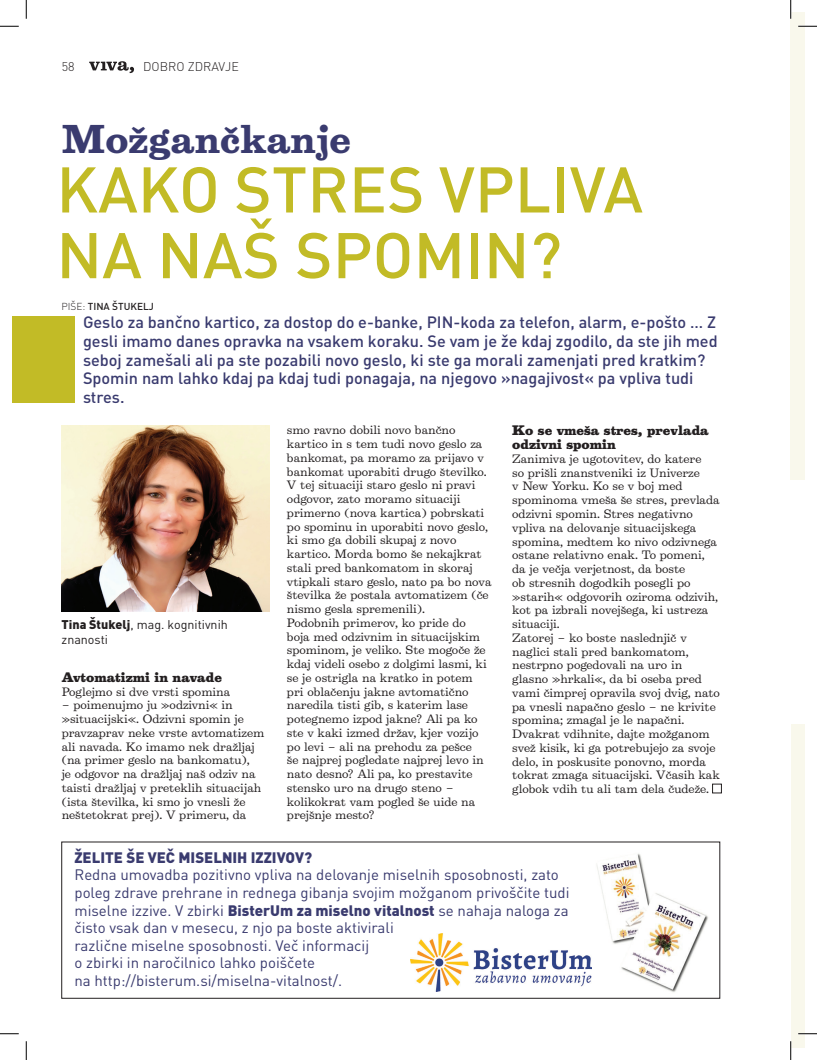
<style>
.page{position:relative;width:817px;height:1060px;background:#fff}
.page>*{position:absolute;margin:0;border:0;box-sizing:border-box;transform-origin:0 0}
.t1{font:500 63.38px/65.6px "DINOT";color:#c2bb26}
.t2{font:700 36.5px "Belizio OT";color:#3a3b6f}
.t3{font:500 16.25px/18.8px "DINOT";color:#3a3b6f}
.t4{font:15px/17.5px "DINOT";color:#3a3b6f}
.t5{font:900 15px "DINOT";color:#3a3b6f}
.t6{font:900 12.5px/13.8px "Belizio OT";color:#231f20}
.t7{font:12.5px/15px "DINOT";color:#231f20}
.t8{font:300 12.5px "DINOT";color:#231f20}
.t9{font:11px/13.8px "Belizio OT";color:#231f20}
.t10{font:500 10px "DINOT";color:#231f20}
.s1{font-weight:300}
.s2{font-weight:900}
</style>
<div class="page">
<svg style="left:89px;top:61px;width:45px;height:12px"></svg>
<div style="left:790px;top:12px;width:14px;height:468px;background:#f9f8ec"></div>
<div style="left:791px;top:724px;width:13px;height:323px;background:#f9f8ec"></div>
<div style="left:712px;top:784px;width:9px;height:9px;border:1px solid #231f20"></div>
<div style="left:12px;top:316px;width:63px;height:87px;background:#c2bb26"></div>
<img style="left:62px;top:425px;width:207px;height:186px">
<img style="left:596px;top:853px;width:112px;height:139px">
<img style="left:411px;top:933px;width:180px;height:58px">
<svg style="left:0;top:25px;width:19px;height:2px"></svg>
<svg style="left:798px;top:25px;width:18px;height:2px"></svg>
<svg style="left:0;top:1033px;width:19px;height:1px"></svg>
<svg style="left:798px;top:1032px;width:18px;height:2px"></svg>
<svg style="left:25px;top:0;width:2px;height:19px"></svg>
<svg style="left:25px;top:1041px;width:2px;height:19px"></svg>
<svg style="left:790px;top:0;width:1px;height:19px"></svg>
<svg style="left:790px;top:1041px;width:1px;height:19px"></svg>
<p class="t8" style="left:62px;top:58px;width:14px">58</p>
<p class="t8" style="left:143px;top:58px;width:97px">DOBRO ZDRAVJE</p>
<h2 class="t2" style="left:62px;top:115px;width:291px">Možgančkanje</h2>
<h1 class="t1" style="left:56px;top:154px;width:588px">KAKO STRES VPLIVA<br>NA NAŠ SPOMIN?</h1>
<p class="t3" style="left:83px;top:312px;width:636px">Geslo za bančno kartico, za dostop do e-banke, PIN-koda za telefon, alarm, e-pošto … Z gesli imamo danes opravka na vsakem koraku. Se vam je že kdaj zgodilo, da ste jih med seboj zamešali ali pa ste pozabili novo geslo, ki ste ga morali zamenjati pred kratkim?<br>Spomin nam lahko kdaj pa kdaj tudi ponagaja, na njegovo »nagajivost« pa vpliva tudi stres.</p>
<p class="t10" style="left:62px;top:300px;width:94px"><span class="s1">PIŠE:</span> TINA ŠTUKELJ</p>
<p class="t7" style="left:62px;top:616px;width:168px"><span class="s2">Tina Štukelj</span>, mag. kognitivnih znanosti</p>
<p class="t6" style="left:62px;top:669px;width:162px">Avtomatizmi in navade</p>
<p class="t9" style="left:62px;top:684px;width:170px">Poglejmo si dve vrsti spomina</p>
<p class="t9" style="left:62px;top:698px;width:204px">– poimenujmo ju »odzivni« in »situacijski«. Odzivni spomin je pravzaprav neke vrste avtomatizem ali navada. Ko imamo nek dražljaj (na primer geslo na bankomatu),<br>je odgovor na dražljaj naš odziv na taisti dražljaj v preteklih situacijah (ista številka, ki smo jo vnesli že neštetokrat prej). V primeru, da</p>
<p class="t9" style="left:287px;top:423px;width:206px">smo ravno dobili novo bančno kartico in s tem tudi novo geslo za bankomat, pa moramo za prijavo v bankomat uporabiti drugo številko.<br>V tej situaciji staro geslo ni pravi odgovor, zato moramo situaciji primerno (nova kartica) pobrskati po spominu in uporabiti novo geslo, ki smo ga dobili skupaj z novo kartico. Morda bomo še nekajkrat stali pred bankomatom in skoraj vtipkali staro geslo, nato pa bo nova številka že postala avtomatizem (če nismo gesla spremenili).<br>Podobnih primerov, ko pride do<br>boja med odzivnim in situacijskim spominom, je veliko. Ste mogoče že kdaj videli osebo z dolgimi lasmi, ki se je ostrigla na kratko in potem pri oblačenju jakne avtomatično naredila tisti gib, s katerim lase potegnemo izpod jakne? Ali pa ko ste v kaki izmed držav, kjer vozijo po levi – ali na prehodu za pešce<br>še najprej pogledate najprej levo in nato desno? Ali pa, ko prestavite stensko uro na drugo steno – kolikokrat vam pogled še uide na prejšnje mesto?</p>
<p class="t6" style="left:512px;top:423px;width:198px">Ko se vmeša stres, prevlada odzivni spomin</p>
<p class="t9" style="left:512px;top:452px;width:209px">Zanimiva je ugotovitev, do katere<br>so prišli znanstveniki iz Univerze<br>v New Yorku. Ko se v boj med spominoma vmeša še stres, prevlada odzivni spomin. Stres negativno vpliva na delovanje situacijskega spomina, medtem ko nivo odzivnega ostane relativno enak. To pomeni, da je večja verjetnost, da boste<br>ob stresnih dogodkih posegli po »starih« odgovorih oziroma odzivih, kot pa izbrali novejšega, ki ustreza situaciji.<br>Zatorej – ko boste naslednjič v naglici stali pred bankomatom, nestrpno pogedovali na uro in glasno »hrkali«, da bi oseba pred vami čimprej opravila svoj dvig, nato pa vnesli napačno geslo – ne krivite spomina; zmagal je le napačni.<br>Dvakrat vdihnite, dajte možganom svež kisik, ki ga potrebujejo za svoje delo, in poskusite ponovno, morda tokrat zmaga situacijski. Včasih kak globok vdih tu ali tam dela čudeže.</p>
<h3 class="t5" style="left:74px;top:847px;width:239px">ŽELITE ŠE VEČ MISELNIH IZZIVOV?</h3>
<p class="t4" style="left:74px;top:866px;width:496px">Redna umovadba pozitivno vpliva na delovanje miselnih sposobnosti, zato poleg zdrave prehrane in rednega gibanja svojim možganom privoščite tudi miselne izzive. V zbirki <span class="s2">BisterUm za miselno vitalnost</span> se nahaja naloga za čisto vsak dan v mesecu, z njo pa boste aktivirali<br>različne miselne sposobnosti. Več informacij<br>o zbirki in naročilnico lahko poiščete<br>na http://bisterum.si/miselna-vitalnost/.</p>
</div>
